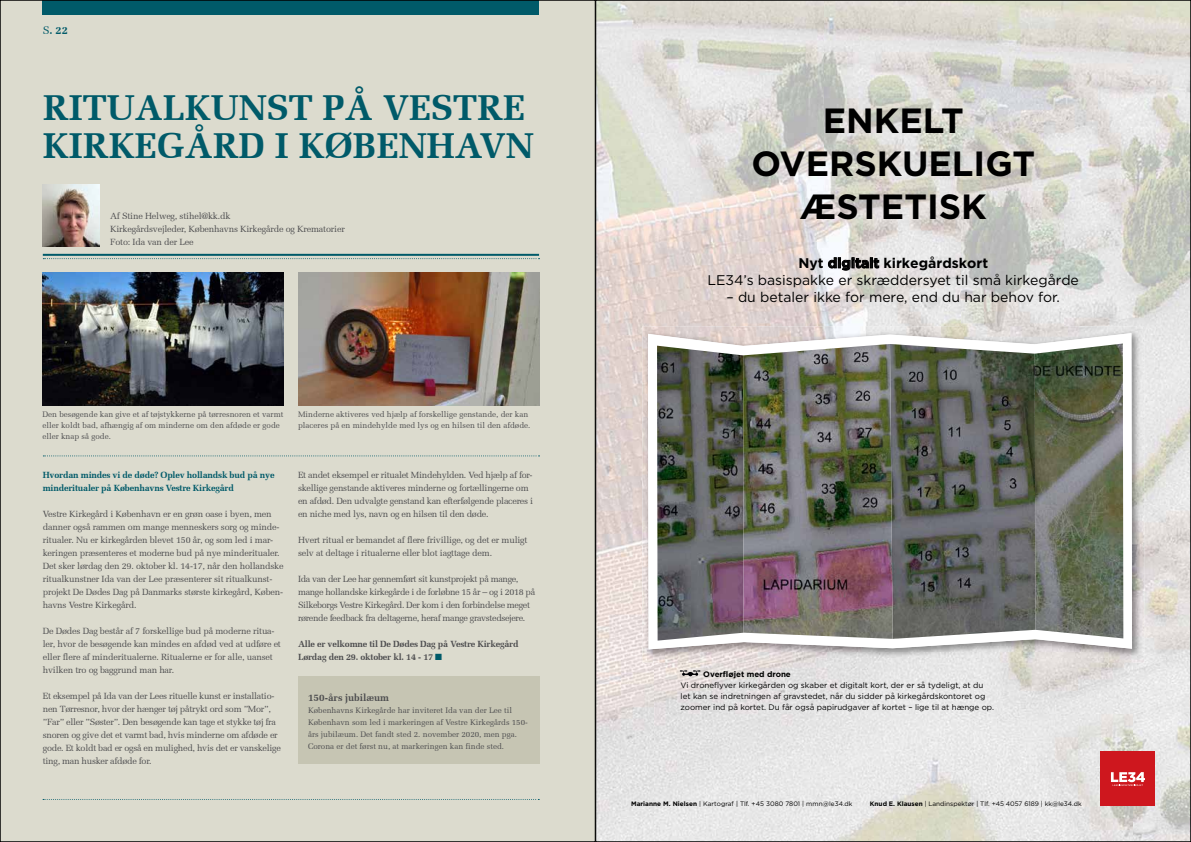
<style>
.page{position:relative;width:1191px;height:842px;background:#fff}
.page>*{position:absolute;margin:0;border:0;box-sizing:border-box;transform-origin:0 0}
.t1{font:700 36px/38px "Melior";color:#005a69}
.t2{font:700 35px/43px "Gotham";color:#000;text-align:center}
.t3{font:14px "Gotham";color:#000}
.t4{font:700 14px "Gotham";color:#000}
.t5{font:700 11px "Melior";color:#005a69}
.t6{font:700 10px "Melior";color:#4d4d4f}
.t7{font:9px/13px "Melior";letter-spacing:-.02em;color:#4d4d4f}
.t8{font:9px/13px "Melior";letter-spacing:-.04em;color:#4d4d4f}
.t9{font:700 9px/13px "Melior";letter-spacing:-.02em;color:#005a69}
.t10{font:700 9px/13px "Melior";letter-spacing:-.02em;color:#4d4d4f}
.t11{font:8px/12px "Melior";color:#4d4d4f}
.t12{font:8px/11px "Gotham";color:#000}
.t13{font:700 8px "Gotham";color:#000}
.t14{font:6.4px "Gotham";color:#000}
.s1{font-weight:400}
.s2{color:#005a69}
.s3{font-weight:700}
</style>
<div class="page">
<img style="left:597px;top:2px;width:466px;height:206px">
<img style="left:1063px;top:2px;width:126px;height:348px">
<img style="left:597px;top:208px;width:364px;height:142px">
<img style="left:961px;top:208px;width:102px;height:118px">
<img style="left:597px;top:350px;width:57px;height:490px">
<img style="left:1132px;top:350px;width:57px;height:490px">
<img style="left:654px;top:663px;width:478px;height:177px">
<div style="left:1101px;top:752px;width:54px;height:54px;background:#ce171e"></div>
<svg style="left:1111px;top:772px;width:34px;height:14px"></svg>
<svg style="left:680px;top:670px;width:20px;height:6px"></svg>
<img style="left:642px;top:326px;width:502px;height:33px">
<img style="left:642px;top:359px;width:36px;height:304px">
<img style="left:1108px;top:359px;width:36px;height:304px">
<img style="left:678px;top:649px;width:430px;height:14px">
<svg style="left:648px;top:333px;width:484px;height:316px"></svg>
<img style="left:657px;top:346px;width:86px;height:295px">
<svg style="left:800px;top:343px;width:323px;height:296px;background:#64695e"></svg>
<img style="left:743px;top:344px;width:149px;height:295px">
<div style="left:0;top:0;width:595px;height:842px;background:#dcdbce"></div>
<svg style="left:43px;top:799px;width:496px;height:1px"></svg>
<div style="left:43px;top:0;width:496px;height:14px;background:#005a69"></div>
<svg style="left:43px;top:455px;width:496px;height:1px"></svg>
<hr style="left:43px;top:254px;width:496px;height:2px;background:#005a69">
<svg style="left:43px;top:258px;width:496px;height:1px"></svg>
<img style="left:43px;top:184px;width:56px;height:63px">
<img style="left:43px;top:272px;width:240px;height:133px">
<img style="left:298px;top:272px;width:241px;height:133px">
<div style="left:298px;top:676px;width:241px;height:88px;background:#c6c5b3"></div>
<p class="t5" style="left:43px;top:23px;width:27px"><span class="s1">S</span>. 22</p>
<h1 class="t1" style="left:43px;top:89px;width:492px">RITUALKUNST PÅ VESTRE<br>KIRKEGÅRD I KØBENHAVN</h1>
<p class="t7" style="left:110px;top:210px;width:236px">Af Stine Helweg, stihel@kk.dk<br>Kirkegårdsvejleder, Københavns Kirkegårde og Krematorier<br>Foto: Ida van der Lee</p>
<p class="t11" style="left:43px;top:409px;width:242px;line-height:11px">Den besøgende kan give et af tøjstykkerne på tørresnoren et varmt eller koldt bad, afhængig af om minderne om den afdøde er gode eller knap så gode.</p>
<p class="t11" style="left:298px;top:409px;width:234px;line-height:11px">Minderne aktiveres ved hjælp af forskellige genstande, der kan placeres på en mindehylde med lys og en hilsen til den afdøde.</p>
<p class="t9" style="left:43px;top:468px;width:233px">Hvordan mindes vi de døde? Oplev hollandsk bud på nye minderitualer på Københavns Vestre Kirkegård</p>
<p class="t7" style="left:43px;top:507px;width:242px">Vestre Kirkegård i København er en grøn oase i byen, men danner også rammen om mange menneskers sorg og minde&shy;ritualer. Nu er kirkegården blevet 150 år, og som led i mar&shy;keringen præsenteres et moderne bud på nye minderitualer.<br>Det sker lørdag den 29. oktober kl. 14-17, når den hollandske ritualkunstner Ida van der Lee præsenterer sit ritualkunst&shy;projekt De Dødes Dag på Danmarks største kirkegård, Køben&shy;havns Vestre Kirkegård.</p>
<p class="t7" style="left:43px;top:624px;width:240px">De Dødes Dag består af 7 forskellige bud på moderne ritua&shy;ler, hvor de besøgende kan mindes en afdød ved at udføre et eller flere af minderitualerne. Ritualerne er for alle, uanset hvilken tro og baggrund man har.</p>
<p class="t7" style="left:43px;top:689px;width:240px">Et eksempel på Ida van der Lees rituelle kunst er installatio&shy;nen Tørresnor, hvor der hænger tøj påtrykt ord som ”Mor”, ”Far” eller ”Søster”. Den besøgende kan tage et stykke tøj fra snoren og give det et varmt bad, hvis minderne om afdøde er gode. Et koldt bad er også en mulighed, hvis det er vanskelige ting, man husker afdøde for.</p>
<p class="t7" style="left:298px;top:468px;width:237px">Et andet eksempel er ritualet Mindehylden. Ved hjælp af for&shy;skellige genstande aktiveres minderne og fortællingerne om en afdød. Den udvalgte genstand kan efterfølgende placeres i en niche med lys, navn og en hilsen til den døde.</p>
<p class="t7" style="left:298px;top:533px;width:231px">Hvert ritual er bemandet af flere frivillige, og det er muligt selv at deltage i ritualerne eller blot iagttage dem.</p>
<p class="t8" style="left:298px;top:572px;width:239px">Ida van der Lee har gennemført sit kunstprojekt på mange, mange hollandske kirkegårde i de forløbne 15 år – og i 2018 på Silkeborgs Vestre Kirkegård. Der kom i den forbindelse meget rørende feedback fra deltagerne, heraf mange gravstedsejere.</p>
<p class="t10" style="left:298px;top:637px;width:222px">Alle er velkomne til De Dødes Dag på Vestre Kirkegård<br>Lørdag den 29. oktober kl. 14 - 17 <span class="s2">■</span></p>
<p class="t6" style="left:308px;top:691px;width:83px">150-års jubilæum</p>
<p class="t11" style="left:308px;top:704px;width:221px">Københavns Kirkegårde har inviteret Ida van der Lee til København som led i markeringen af Vestre Kirkegårds 150- års jubilæum. Det fandt sted 2. november 2020, men pga.<br>Corona er det først nu, at markeringen kan finde sted.</p>
<h2 class="t2" style="left:751px;top:99px;width:285px">ENKELT<br>OVERSKUELIGT<br>ÆSTETISK</h2>
<h3 class="t4" style="left:798px;top:254px;width:191px">Nyt digitalt kirkegårdskort</h3>
<h3 class="t3" style="left:707px;top:271px;width:373px">LE34’s basispakke er skræddersyet til små kirkegårde</h3>
<h3 class="t3" style="left:726px;top:288px;width:335px">– du betaler ikke for mere, end du har behov for.</h3>
<p class="t13" style="left:703px;top:669px;width:89px">Overfløjet med drone</p>
<p class="t12" style="left:680px;top:679px;width:315px">Vi droneflyver kirkegården og skaber et digitalt kort, der er så tydeligt, at du let kan se indretningen af gravstedet, når du sidder på kirkegårdskontoret og zoomer ind på kortet. Du får også papirudgaver af kortet – lige til at hænge op.</p>
<p class="t14" style="left:631px;top:800px;width:223px"><span class="s3">Marianne M. Nielsen</span> | Kartograf | Tlf. +45 3080 7801 | mmn@le34.dk</p>
<p class="t14" style="left:870px;top:800px;width:213px"><span class="s3">Knud E. Klausen</span> | Landinspektør | Tlf. +45 4057 6189 | kk@le34.dk</p>
</div>
